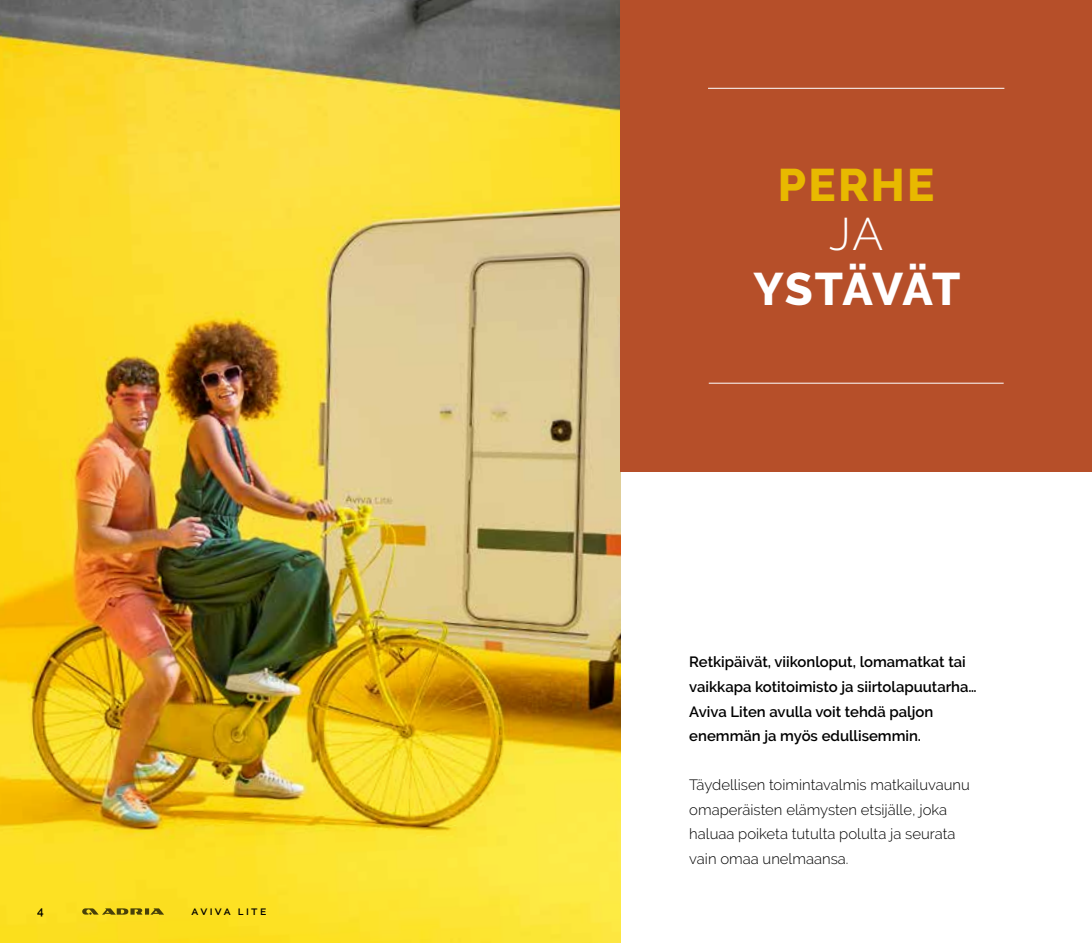
<style>
.page{position:relative;width:1092px;height:943px;background:#fff}
.page>*{position:absolute;margin:0;border:0;box-sizing:border-box;transform-origin:0 0}
.t1{font:800 45.5px "Raleway";letter-spacing:-.01em;color:#fff}
.t2{font:800 45.5px "Raleway";letter-spacing:.05em;color:#e8b900}
.t3{font:300 45.5px "Raleway";color:#fff}
.t4{font:600 14.88px/24.5px "Raleway";color:#000}
.t5{font:300 14.88px/24.5px "Raleway";color:#000}
.t6{font:600 11.72px "Raleway";letter-spacing:.2em;color:#000}
</style>
<div class="page">
<img style="left:0;top:0;width:620px;height:943px">
<div style="left:620px;top:0;width:471px;height:471px;background:#b64f29"></div>
<hr style="left:708px;top:88px;width:296px;height:1px;background:#fff">
<hr style="left:708px;top:383px;width:295px;height:1px;background:#fff">
<svg style="left:82px;top:908px;width:82px;height:6px"></svg>
<p class="t6" style="left:37px;top:903px;width:8px">4</p>
<p class="t6" style="left:192px;top:903px;width:76px">aviva lite</p>
<h1 class="t2" style="left:777px;top:159px;width:158px">PERHE</h1>
<h1 class="t3" style="left:829px;top:207px;width:56px">JA</h1>
<h1 class="t1" style="left:753px;top:263px;width:208px">YSTÄVÄT</h1>
<p class="t4" style="left:689px;top:650px;width:289px">Retkipäivät, viikonloput, lomamatkat tai vaikkapa kotitoimisto ja siirtolapuutarha… Aviva Liten avulla voit tehdä paljon enemmän ja myös edullisemmin.</p>
<p class="t5" style="left:689px;top:772px;width:282px">Täydellisen toimintavalmis matkailuvaunu omaperäisten elämysten etsijälle, joka haluaa poiketa tutulta polulta ja seurata vain omaa unelmaansa.</p>
</div>
